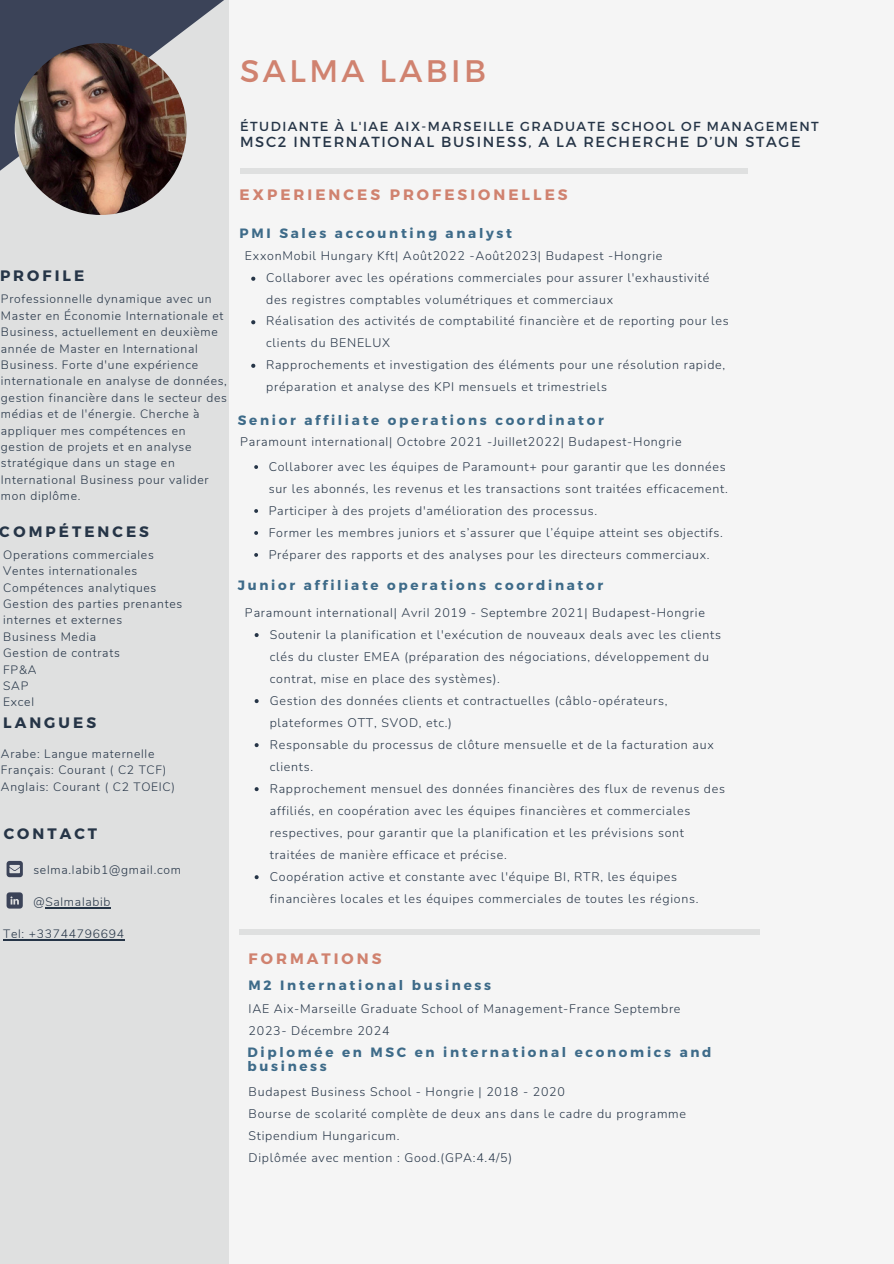
<style>
.page{position:relative;width:894px;height:1264px;background:#fff}
.page>*{position:absolute;margin:0;border:0;box-sizing:border-box;transform-origin:0 0}
.t1{font:31.05px "Montserrat";letter-spacing:.11em;color:#d0826f}
.t2{font:700 15.15px "Montserrat";letter-spacing:.2em;color:#d0826f}
.t3{font:700 15.15px "Montserrat";letter-spacing:.2em;color:#263547}
.t4{font:14.55px "Montserrat";letter-spacing:.11em;color:#263547}
.t5{font:700 13.5px/14.7px "Montserrat";letter-spacing:.2em;color:#3e6b89}
.t6{font:13.05px "Montserrat";letter-spacing:.11em;color:#263547}
.t7{font:300 12.45px/22px "Nunito";letter-spacing:.06em;color:#263547}
.t8{font:300 12.15px/16.4px "Nunito";letter-spacing:.06em;color:#263547}
</style>
<div class="page">
<div style="left:0;top:0;width:893px;height:1263px;background:#f5f5f5"></div>
<div style="left:0;top:0;width:228px;height:1263px;background:#dfe0e0"></div>
<svg style="left:0;top:0;width:248px;height:253px"></svg>
<img style="left:15px;top:43px;width:171px;height:172px;border-radius:50%">
<div style="left:239px;top:928px;width:521px;height:6px;background:#dfe0e0"></div>
<div style="left:240px;top:168px;width:507px;height:5px;background:#dfe0e0"></div>
<svg style="left:254px;top:633px;width:4px;height:4px"></svg>
<svg style="left:254px;top:699px;width:4px;height:4px"></svg>
<svg style="left:254px;top:743px;width:4px;height:4px"></svg>
<svg style="left:254px;top:787px;width:4px;height:4px"></svg>
<svg style="left:254px;top:875px;width:4px;height:4px"></svg>
<hr style="left:45px;top:907px;width:66px;height:1px;background:#263547">
<hr style="left:3px;top:939px;width:122px;height:1px;background:#263547">
<svg style="left:7px;top:860px;width:16px;height:17px"></svg>
<svg style="left:7px;top:892px;width:15px;height:16px"></svg>
<svg style="left:254px;top:465px;width:4px;height:4px"></svg>
<svg style="left:254px;top:509px;width:4px;height:4px"></svg>
<svg style="left:254px;top:531px;width:4px;height:4px"></svg>
<svg style="left:254px;top:553px;width:4px;height:4px"></svg>
<svg style="left:251px;top:277px;width:4px;height:4px"></svg>
<svg style="left:251px;top:320px;width:4px;height:4px"></svg>
<svg style="left:251px;top:364px;width:4px;height:4px"></svg>
<p class="t1" style="left:240px;top:51px;width:247px">SALMA LABIB</p>
<p class="t6" style="left:240px;top:118px;width:580px">ÉTUDIANTE À L'IAE AIX-MARSEILLE GRADUATE SCHOOL OF MANAGEMENT</p>
<p class="t4" style="left:240px;top:132px;width:562px">MSC2 INTERNATIONAL BUSINESS, A LA RECHERCHE D’UN STAGE</p>
<h5 class="t3" style="left:0;top:266px;width:86px">PROFILE</h5>
<h4 class="t8" style="left:1px;top:291px;width:227px">Professionnelle dynamique avec un<br>Master en Économie Internationale et<br>Business, actuellement en deuxième année de Master en International<br>Business. Forte d'une expérience internationale en analyse de données, gestion financière dans le secteur des médias et de l'énergie. Cherche à appliquer mes compétences en gestion de projets et en analyse stratégique dans un stage en<br>International Business pour valider mon diplôme.</h4>
<p class="t3" style="left:0;top:522px;width:150px">COMPÉTENCES</p>
<h4 class="t8" style="left:3px;top:546px;width:152px">Operations commerciales</h4>
<h5 class="t8" style="left:3px;top:563px;width:135px">Ventes internationales</h5>
<p class="t8" style="left:3px;top:579px;width:154px">Compétences analytiques</p>
<p class="t8" style="left:3px;top:595px;width:180px">Gestion des parties prenantes internes et externes</p>
<p class="t8" style="left:3px;top:628px;width:94px">Business Media</p>
<p class="t8" style="left:3px;top:645px;width:118px">Gestion de contrats</p>
<p class="t8" style="left:3px;top:661px;width:35px">FP&amp;A</p>
<p class="t8" style="left:3px;top:678px;width:27px">SAP</p>
<p class="t8" style="left:3px;top:694px;width:32px">Excel</p>
<p class="t3" style="left:3px;top:712px;width:94px">LANGUES</p>
<p class="t8" style="left:1px;top:745px;width:155px">Arabe: Langue maternelle</p>
<p class="t8" style="left:1px;top:762px;width:167px">Français: Courant ( C2 TCF)</p>
<p class="t8" style="left:1px;top:778px;width:176px">Anglais: Courant ( C2 TOEIC)</p>
<h5 class="t3" style="left:4px;top:823px;width:95px">CONTACT</h5>
<p class="t8" style="left:33px;top:861px;width:149px">selma.labib1@gmail.com</p>
<p class="t8" style="left:33px;top:893px;width:79px">@Salmalabib</p>
<p class="t8" style="left:3px;top:926px;width:122px">Tel: +33744796694</p>
<p class="t2" style="left:239px;top:184px;width:329px">EXPERIENCES PROFESIONELLES</p>
<p class="t5" style="left:239px;top:225px;width:274px">PMI Sales accounting analyst</p>
<h2 class="t7" style="left:245px;top:245px;width:419px">ExxonMobil Hungary Kft| Août2022 -Août2023| Budapest -Hongrie</h2>
<p class="t7" style="left:266px;top:267px;width:444px">Collaborer avec les opérations commerciales pour assurer l'exhaustivité des registres comptables volumétriques et commerciaux</p>
<p class="t7" style="left:266px;top:310px;width:464px">Réalisation des activités de comptabilité financière et de reporting pour les clients du BENELUX</p>
<p class="t7" style="left:266px;top:354px;width:460px">Rapprochements et investigation des éléments pour une résolution rapide, préparation et analyse des KPI mensuels et trimestriels</p>
<p class="t5" style="left:238px;top:412px;width:367px">Senior affiliate operations coordinator</p>
<p class="t7" style="left:240px;top:431px;width:443px">Paramount international| Octobre 2021 -Juillet2022| Budapest-Hongrie</p>
<p class="t7" style="left:268px;top:456px;width:460px">Collaborer avec les équipes de Paramount+ pour garantir que les données sur les abonnés, les revenus et les transactions sont traitées efficacement.</p>
<p class="t7" style="left:268px;top:499px;width:330px">Participer à des projets d'amélioration des processus.</p>
<p class="t7" style="left:268px;top:521px;width:455px">Former les membres juniors et s’assurer que l’équipe atteint ses objectifs.</p>
<h2 class="t7" style="left:268px;top:543px;width:442px">Préparer des rapports et des analyses pour les directeurs commerciaux.</h2>
<p class="t5" style="left:238px;top:577px;width:367px">Junior affiliate operations coordinator</p>
<h2 class="t7" style="left:245px;top:601px;width:461px">Paramount international| Avril 2019 - Septembre 2021| Budapest-Hongrie</h2>
<h2 class="t7" style="left:270px;top:624px;width:452px">Soutenir la planification et l'exécution de nouveaux deals avec les clients clés du cluster EMEA (préparation des négociations, développement du contrat, mise en place des systèmes).</h2>
<h1 class="t7" style="left:270px;top:690px;width:399px">Gestion des données clients et contractuelles (câblo-opérateurs, plateformes OTT, SVOD, etc.)</h1>
<h3 class="t7" style="left:270px;top:734px;width:445px">Responsable du processus de clôture mensuelle et de la facturation aux clients.</h3>
<h2 class="t7" style="left:270px;top:778px;width:456px">Rapprochement mensuel des données financières des flux de revenus des affiliés, en coopération avec les équipes financières et commerciales respectives, pour garantir que la planification et les prévisions sont traitées de manière efficace et précise.</h2>
<h4 class="t7" style="left:270px;top:866px;width:430px">Coopération active et constante avec l'équipe BI, RTR, les équipes financières locales et les équipes commerciales de toutes les régions.</h4>
<p class="t2" style="left:248px;top:949px;width:134px">FORMATIONS</p>
<p class="t5" style="left:248px;top:976px;width:244px">M2 International business</p>
<h2 class="t7" style="left:248px;top:997px;width:433px">IAE Aix-Marseille Graduate School of Management-France Septembre<br>2023- Décembre 2024</h2>
<p class="t5" style="left:247px;top:1043px;width:465px">Diplomée en MSC en international economics and business</p>
<p class="t7" style="left:248px;top:1080px;width:439px">Budapest Business School - Hongrie | 2018 - 2020<br>Bourse de scolarité complète de deux ans dans le cadre du programme Stipendium Hungaricum.<br>Diplômée avec mention : Good.(GPA:4.4/5)</p>
</div>
